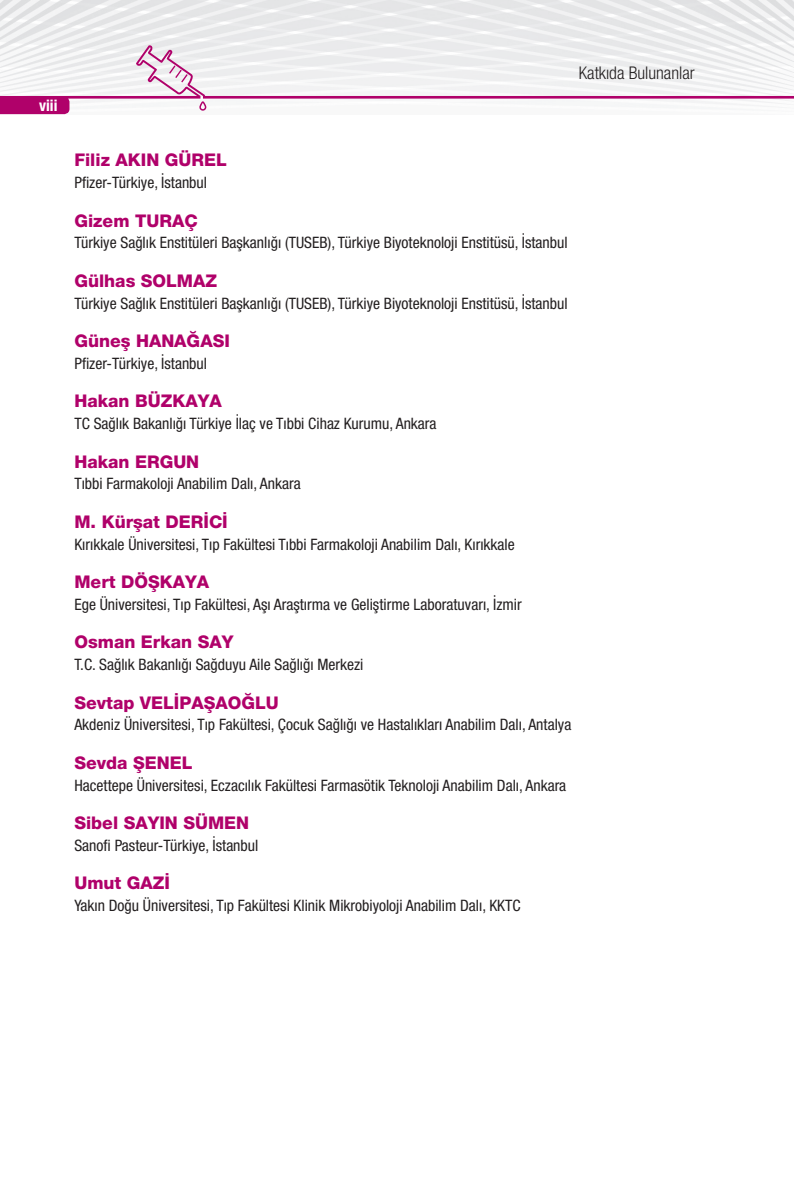
<style>
.page{position:relative;width:794px;height:1191px;background:#fff}
.page>*{position:absolute;margin:0;border:0;box-sizing:border-box;transform-origin:0 0}
.t1{font:800 17.5px "Helvetica Neu";color:#b0016a}
.t2{font:17.5px "Helvetica 47 Lt Cn";color:#231f20}
.t3{font:15.75px "Helvetica 57 Cn";color:#231f20}
.t4{font:700 15.75px "Helvetica 77 Cn";color:#fff}
</style>
<div class="page">
<img style="left:0;top:0;width:794px;height:111px">
<svg style="left:0;top:99px;width:69px;height:15px"></svg>
<svg style="left:136px;top:45px;width:70px;height:66px"></svg>
<hr style="left:203px;top:96px;width:591px;height:3px;background:#b0016a">
<hr style="left:0;top:96px;width:200px;height:3px;background:#b0016a">
<p class="t4" style="left:39px;top:96px;width:20px">viii</p>
<p class="t2" style="left:579px;top:63px;width:117px">Katkıda Bulunanlar</p>
<p class="t1" style="left:74px;top:150px;width:154px">Filiz AKIN GÜREL</p>
<p class="t3" style="left:74px;top:173px;width:134px">Pfizer-Türkiye, İstanbul</p>
<p class="t1" style="left:74px;top:210px;width:125px">Gizem TURAÇ</p>
<p class="t3" style="left:74px;top:233px;width:494px">Türkiye Sağlık Enstitüleri Başkanlığı (TUSEB), Türkiye Biyoteknoloji Enstitüsü, İstanbul</p>
<p class="t1" style="left:74px;top:270px;width:144px">Gülhas SOLMAZ</p>
<p class="t3" style="left:74px;top:294px;width:494px">Türkiye Sağlık Enstitüleri Başkanlığı (TUSEB), Türkiye Biyoteknoloji Enstitüsü, İstanbul</p>
<p class="t1" style="left:74px;top:330px;width:157px">Güneş HANAĞASI</p>
<p class="t3" style="left:74px;top:354px;width:134px">Pfizer-Türkiye, İstanbul</p>
<p class="t1" style="left:74px;top:391px;width:149px">Hakan BÜZKAYA</p>
<p class="t3" style="left:74px;top:414px;width:364px">TC Sağlık Bakanlığı Türkiye İlaç ve Tıbbi Cihaz Kurumu, Ankara</p>
<p class="t1" style="left:74px;top:451px;width:126px">Hakan ERGUN</p>
<p class="t3" style="left:74px;top:474px;width:228px">Tıbbi Farmakoloji Anabilim Dalı, Ankara</p>
<p class="t1" style="left:74px;top:511px;width:155px">M. Kürşat DERİCİ</p>
<p class="t3" style="left:74px;top:535px;width:442px">Kırıkkale Üniversitesi, Tıp Fakültesi Tıbbi Farmakoloji Anabilim Dalı, Kırıkkale</p>
<p class="t1" style="left:74px;top:571px;width:136px">Mert DÖŞKAYA</p>
<p class="t3" style="left:74px;top:595px;width:449px">Ege Üniversitesi, Tıp Fakültesi, Aşı Araştırma ve Geliştirme Laboratuvarı, İzmir</p>
<p class="t1" style="left:74px;top:631px;width:160px">Osman Erkan SAY</p>
<p class="t3" style="left:74px;top:655px;width:290px">T.C. Sağlık Bakanlığı Sağduyu Aile Sağlığı Merkezi</p>
<p class="t1" style="left:74px;top:692px;width:206px">Sevtap VELİPAŞAOĞLU</p>
<p class="t3" style="left:74px;top:715px;width:498px">Akdeniz Üniversitesi, Tıp Fakültesi, Çocuk Sağlığı ve Hastalıkları Anabilim Dalı, Antalya</p>
<p class="t1" style="left:74px;top:752px;width:119px">Sevda ŞENEL</p>
<p class="t3" style="left:74px;top:775px;width:493px">Hacettepe Üniversitesi, Eczacılık Fakültesi Farmasötik Teknoloji Anabilim Dalı, Ankara</p>
<p class="t1" style="left:74px;top:812px;width:176px">Sibel SAYIN SÜMEN</p>
<p class="t3" style="left:74px;top:836px;width:185px">Sanofi Pasteur-Türkiye, İstanbul</p>
<p class="t1" style="left:74px;top:872px;width:97px">Umut GAZİ</p>
<p class="t3" style="left:74px;top:896px;width:448px">Yakın Doğu Üniversitesi, Tıp Fakültesi Klinik Mikrobiyoloji Anabilim Dalı, KKTC</p>
</div>
